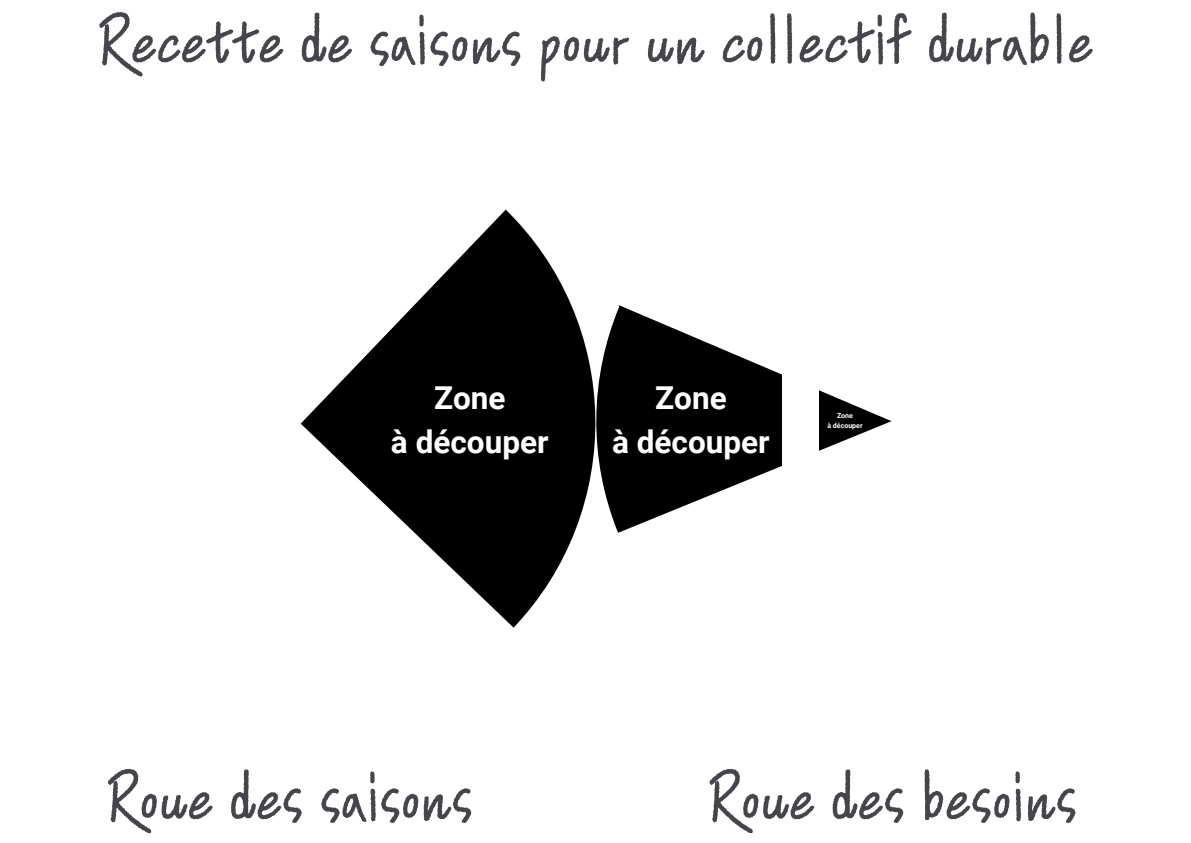
<style>
.page{position:relative;width:1191px;height:843px;background:#fff}
.page>*{position:absolute;margin:0;border:0;box-sizing:border-box;transform-origin:0 0}
.t1{font:65.5px "Calligrapher Crayon 40";color:#47444b}
.t2{font:700 31.5px "Roboto";color:#fff}
.t3{font:700 7.1px "Roboto";color:#fff}
</style>
<div class="page">
<svg style="left:519px;top:223px;width:63px;height:399px;fill:#000"></svg>
<svg style="left:409px;top:209px;width:110px;height:101px;fill:#000"></svg>
<svg style="left:300px;top:310px;width:219px;height:318px;fill:#000"></svg>
<svg style="left:582px;top:305px;width:41px;height:206px;fill:#000"></svg>
<svg style="left:592px;top:307px;width:300px;height:226px;fill:#000"></svg>
<div style="left:781px;top:198px;width:37px;height:463px;background:#fff"></div>
<p class="t1" style="left:99px;top:3px;width:995px">Recette de saisons pour un collectif durable</p>
<p class="t2" style="left:434px;top:380px;width:73px">Zone</p>
<p class="t2" style="left:391px;top:423px;width:159px">à découper</p>
<p class="t2" style="left:655px;top:380px;width:73px">Zone</p>
<p class="t2" style="left:612px;top:423px;width:159px">à découper</p>
<p class="t3" style="left:836px;top:411px;width:18px">Zone</p>
<p class="t3" style="left:827px;top:421px;width:37px">à découper</p>
<p class="t1" style="left:107px;top:759px;width:367px">Roue des saisons</p>
<p class="t1" style="left:708px;top:759px;width:370px">Roue des besoins</p>
</div>
